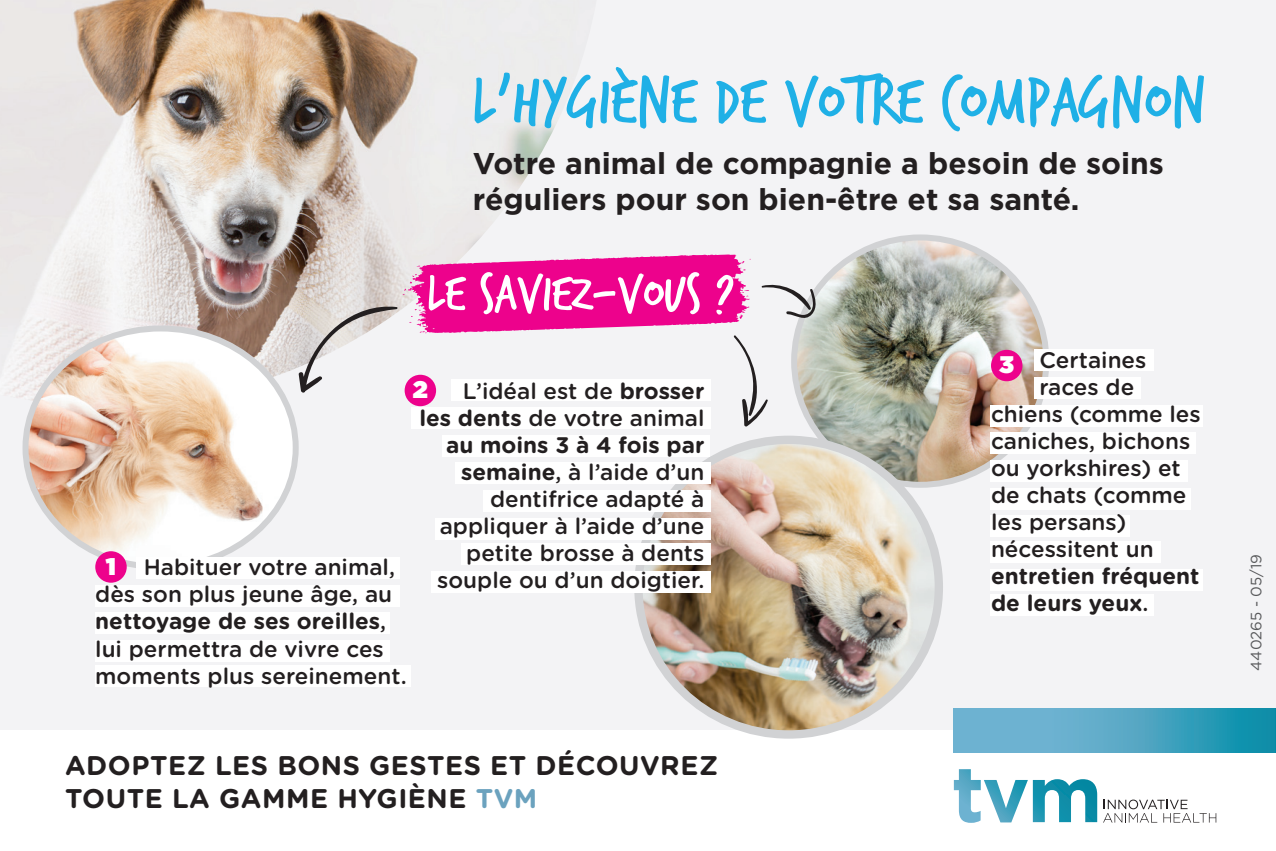
<style>
.page{position:relative;width:1276px;height:851px;background:#fff}
.page>*{position:absolute;margin:0;border:0;box-sizing:border-box;transform-origin:0 0}
.t1{font:700 30px/36px "Gotham";color:#231f20}
.t2{font:700 27px/32.4px "Gotham Rounded";letter-spacing:.02em;color:#231f20}
.t3{font:24px "Gotham Ultra";color:#fff}
.t4{font:500 22.5px/27px "Gotham Rounded";color:#231f20}
.t5{font:700 22.5px/27px "Gotham Rounded";color:#231f20}
.t6{font:15px "Gotham";color:#57585a}
.s1{font-weight:700}
.s2{color:#6ba2be}
.s3{font-weight:500}
</style>
<div class="page">
<div style="left:0;top:0;width:1276px;height:729px;background:#f3f3f5"></div>
<svg style="left:954px;top:708px;width:322px;height:44px;background:#4da6c3"></svg>
<svg style="left:954px;top:769px;width:143px;height:53px"></svg>
<svg style="left:1103px;top:799px;width:113px;height:23px"></svg>
<img style="left:0;top:0;width:575px;height:405px">
<svg style="left:474px;top:67px;width:730px;height:64px"></svg>
<img style="left:26px;top:328px;width:259px;height:235px">
<img style="left:810px;top:241px;width:236px;height:243px">
<div style="left:136px;top:557px;width:263px;height:21px;background:#fff"></div>
<div style="left:95px;top:585px;width:304px;height:21px;background:#fff"></div>
<div style="left:95px;top:612px;width:295px;height:21px;background:#fff"></div>
<div style="left:95px;top:640px;width:295px;height:21px;background:#fff"></div>
<div style="left:95px;top:665px;width:316px;height:22px;background:#fff"></div>
<div style="left:95px;top:551px;width:32px;height:31px;background:#ed028c;border-radius:50%"></div>
<img style="left:638px;top:441px;width:301px;height:291px">
<div style="left:634px;top:435px;width:309px;height:303px;border:8px solid #d1d2d4;border-radius:50%"></div>
<div style="left:411px;top:407px;width:299px;height:21px;background:#fff"></div>
<div style="left:442px;top:435px;width:268px;height:21px;background:#fff"></div>
<div style="left:455px;top:462px;width:255px;height:22px;background:#fff"></div>
<div style="left:483px;top:490px;width:227px;height:21px;background:#fff"></div>
<div style="left:435px;top:518px;width:275px;height:21px;background:#fff"></div>
<div style="left:461px;top:543px;width:249px;height:21px;background:#fff"></div>
<div style="left:431px;top:571px;width:279px;height:21px;background:#fff"></div>
<div style="left:1034px;top:350px;width:119px;height:21px;background:#fff"></div>
<div style="left:1034px;top:377px;width:106px;height:21px;background:#fff"></div>
<div style="left:990px;top:405px;width:212px;height:21px;background:#fff"></div>
<div style="left:990px;top:433px;width:205px;height:21px;background:#fff"></div>
<div style="left:990px;top:460px;width:197px;height:21px;background:#fff"></div>
<div style="left:990px;top:488px;width:201px;height:21px;background:#fff"></div>
<div style="left:990px;top:515px;width:140px;height:22px;background:#fff"></div>
<div style="left:990px;top:541px;width:171px;height:21px;background:#fff"></div>
<div style="left:990px;top:569px;width:212px;height:21px;background:#fff"></div>
<div style="left:990px;top:594px;width:163px;height:21px;background:#fff"></div>
<svg style="left:298px;top:254px;width:520px;height:173px"></svg>
<div style="left:991px;top:350px;width:31px;height:31px;background:#ed028c;border-radius:50%"></div>
<h1 class="t1" style="left:473px;top:145px;width:692px">Votre animal de compagnie a besoin de soins réguliers pour son bien-être et sa santé.</h1>
<p class="t3" style="left:413px;top:376px;width:16px">2</p>
<p class="t4" style="left:419px;top:376px;width:287px;text-align:right">L’idéal est de <span class="s1">brosser<br>les dents</span> de votre animal <span class="s1">au moins 3 à 4 fois par semaine</span>, à l’aide d’un dentifrice adapté à appliquer à l’aide d’une petite brosse à dents souple ou d’un doigtier.</p>
<p class="t3" style="left:106px;top:552px;width:12px">1</p>
<p class="t4" style="left:95px;top:553px;width:313px;text-indent:48px">Habituer votre animal, dès son plus jeune âge, au <span class="s1">nettoyage de ses oreilles</span>, lui permettra de vivre ces moments plus sereinement.</p>
<p class="t2" style="left:65px;top:748px;width:654px">adoptez les bons gestes et découvrez toute la gamme hygiène <span class="s2">TVM</span></p>
<p class="t4" style="left:1039px;top:345px;width:108px">Certaines</p>
<p class="t4" style="left:1039px;top:372px;width:96px">races de</p>
<p class="t4" style="left:991px;top:399px;width:211px">chiens (comme les</p>
<p class="t4" style="left:991px;top:426px;width:201px">caniches, bichons</p>
<p class="t4" style="left:991px;top:453px;width:191px">ou yorkshires) et</p>
<p class="t4" style="left:991px;top:480px;width:197px">de chats (comme</p>
<p class="t4" style="left:991px;top:507px;width:137px">les persans)</p>
<p class="t4" style="left:991px;top:534px;width:164px">nécessitent un</p>
<p class="t5" style="left:991px;top:561px;width:210px">entretien fréquent de leurs yeux<span class="s3">.</span></p>
<p class="t3" style="left:999px;top:351px;width:16px">3</p>
<p class="t6" style="left:1247px;top:670px;width:118px;rotate:-90deg">440265 - 05/19</p>
</div>
